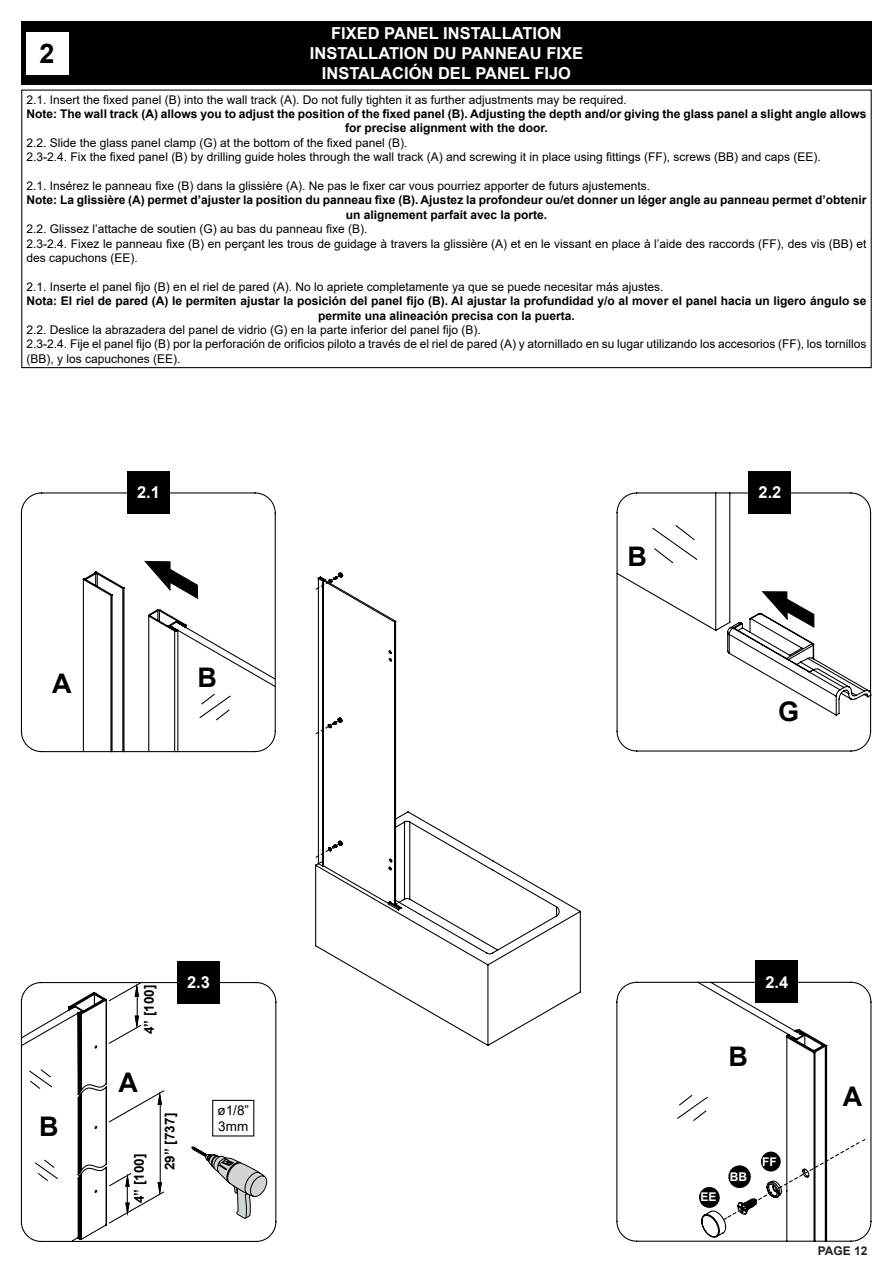
<style>
.page{position:relative;width:893px;height:1263px;background:#fff}
.page>*{position:absolute;margin:0;border:0;box-sizing:border-box;transform-origin:0 0}
.t1{font:700 27px "Arial";color:#000}
.t2{font:700 16.5px "Arial";color:#fff}
.t3{font:700 13.5px "Arial";color:#000}
.t4{font:13.5px "Arial";color:#000}
.t5{font:12px/14.4px "Arial";color:#000}
.t6{font:700 12px/14.4px "Arial";color:#000;text-align:center}
.t7{font:700 12px "Arial";color:#231f20}
.t8{font:700 12px "Arial";color:#fff}
</style>
<div class="page">
<svg style="left:616px;top:981px;width:256px;height:261px"></svg>
<svg style="left:676px;top:981px;width:190px;height:261px"></svg>
<svg style="left:616px;top:492px;width:256px;height:260px"></svg>
<svg style="left:20px;top:492px;width:256px;height:261px"></svg>
<div style="left:21px;top:21px;width:851px;height:64px;background:#000"></div>
<div style="left:26px;top:32px;width:42px;height:42px;background:#fff"></div>
<div style="left:127px;top:471px;width:43px;height:43px;background:#000"></div>
<div style="left:749px;top:471px;width:42px;height:43px;background:#000"></div>
<div style="left:756px;top:960px;width:42px;height:43px;background:#000"></div>
<div style="left:699px;top:1187px;width:21px;height:21px;background:#000;border-radius:50%"></div>
<div style="left:728px;top:1165px;width:23px;height:23px;background:#000;border-radius:50%"></div>
<div style="left:761px;top:1151px;width:20px;height:20px;background:#000;border-radius:50%"></div>
<svg style="left:20px;top:982px;width:257px;height:260px"></svg>
<svg style="left:105px;top:1088px;width:60px;height:138px"></svg>
<svg style="left:105px;top:982px;width:37px;height:68px"></svg>
<div style="left:213px;top:1100px;width:41px;height:36px;background:#fff"></div>
<div style="left:212px;top:1100px;width:42px;height:36px;border:1px solid #000"></div>
<svg style="left:191px;top:1146px;width:77px;height:73px"></svg>
<div style="left:134px;top:1154px;width:10px;height:49px;background:#fff"></div>
<div style="left:144px;top:985px;width:10px;height:49px;background:#fff"></div>
<div style="left:165px;top:1113px;width:10px;height:57px;background:#fff"></div>
<div style="left:177px;top:961px;width:43px;height:42px;background:#000"></div>
<svg style="left:315px;top:811px;width:266px;height:235px"></svg>
<svg style="left:315px;top:572px;width:88px;height:339px"></svg>
<p class="t2" style="left:331px;top:22px;width:232px">FIXED PANEL INSTALLATION</p>
<p class="t2" style="left:310px;top:42px;width:275px">INSTALLATION DU PANNEAU FIXE</p>
<p class="t2" style="left:322px;top:62px;width:251px">INSTALACIÓN DEL PANEL FIJO</p>
<p class="t5" style="left:27px;top:92px;width:602px">2.1. Insert the fixed panel (B) into the wall track (A). Do not fully tighten it as further adjustments may be required.</p>
<p class="t6" style="left:27px;top:107px;width:841px">Note: The wall track (A) allows you to adjust the position of the fixed panel (B). Adjusting the depth and/or giving the glass panel a slight angle allows for precise alignment with the door.</p>
<p class="t5" style="left:27px;top:135px;width:382px">2.2. Slide the glass panel clamp (G) at the bottom of the fixed panel (B).</p>
<p class="t5" style="left:27px;top:150px;width:796px">2.3-2.4. Fix the fixed panel (B) by drilling guide holes through the wall track (A) and screwing it in place using fittings (FF), screws (BB) and caps (EE).</p>
<p class="t5" style="left:27px;top:179px;width:625px">2.1. Insérez le panneau fixe (B) dans la glissière (A). Ne pas le fixer car vous pourriez apporter de futurs ajustements.</p>
<p class="t6" style="left:27px;top:193px;width:841px">Note: La glissière (A) permet d’ajuster la position du panneau fixe (B). Ajustez la profondeur ou/et donner un léger angle au panneau permet d’obtenir un alignement parfait avec la porte.</p>
<p class="t5" style="left:27px;top:222px;width:342px">2.2. Glissez l’attache de soutien (G) au bas du panneau fixe (B).</p>
<p class="t5" style="left:27px;top:236px;width:841px">2.3-2.4. Fixez le panneau fixe (B) en perçant les trous de guidage à travers la glissière (A) et en le vissant en place à l’aide des raccords (FF), des vis (BB) et des capuchons (EE).</p>
<p class="t5" style="left:27px;top:279px;width:638px">2.1. Inserte el panel fijo (B) en el riel de pared (A). No lo apriete completamente ya que se puede necesitar más ajustes.</p>
<p class="t6" style="left:27px;top:294px;width:841px">Nota: El riel de pared (A) le permiten ajustar la posición del panel fijo (B). Al ajustar la profundidad y/o al mover el panel hacia un ligero ángulo se permite una alineación precisa con la puerta.</p>
<p class="t5" style="left:27px;top:323px;width:456px">2.2. Deslice la abrazadera del panel de vidrio (G) en la parte inferior del panel fijo (B).</p>
<p class="t5" style="left:27px;top:337px;width:841px">2.3-2.4. Fije el panel fijo (B) por la perforación de orificios piloto a través de el riel de pared (A) y atornillado en su lugar utilizando los accesorios (FF), los tornillos (BB), y los capuchones (EE).</p>
<p class="t1" style="left:40px;top:34px;width:17px">2</p>
<p class="t2" style="left:137px;top:481px;width:24px">2.1</p>
<p class="t2" style="left:758px;top:481px;width:24px">2.2</p>
<p class="t1" style="left:52px;top:664px;width:21px">A</p>
<p class="t1" style="left:197px;top:658px;width:21px">B</p>
<p class="t1" style="left:39px;top:1107px;width:21px">B</p>
<p class="t3" style="left:139px;top:1034px;width:51px;rotate:-90deg">4” [100]</p>
<p class="t2" style="left:187px;top:971px;width:24px">2.3</p>
<p class="t1" style="left:119px;top:1063px;width:21px">A</p>
<p class="t3" style="left:130px;top:1203px;width:51px;rotate:-90deg">4” [100]</p>
<p class="t3" style="left:160px;top:1170px;width:59px;rotate:-90deg">29” [737]</p>
<p class="t4" style="left:217px;top:1101px;width:33px">ø1/8”</p>
<p class="t4" style="left:218px;top:1117px;width:31px">3mm</p>
<p class="t1" style="left:627px;top:537px;width:21px">B</p>
<p class="t1" style="left:778px;top:692px;width:23px">G</p>
<p class="t2" style="left:765px;top:970px;width:24px">2.4</p>
<p class="t1" style="left:728px;top:1037px;width:21px">B</p>
<p class="t8" style="left:700px;top:1188px;width:18px">EE</p>
<p class="t8" style="left:730px;top:1168px;width:19px">BB</p>
<p class="t8" style="left:762px;top:1153px;width:16px">FF</p>
<p class="t1" style="left:843px;top:1077px;width:21px">A</p>
<p class="t7" style="left:818px;top:1242px;width:51px">PAGE 12</p>
</div>
